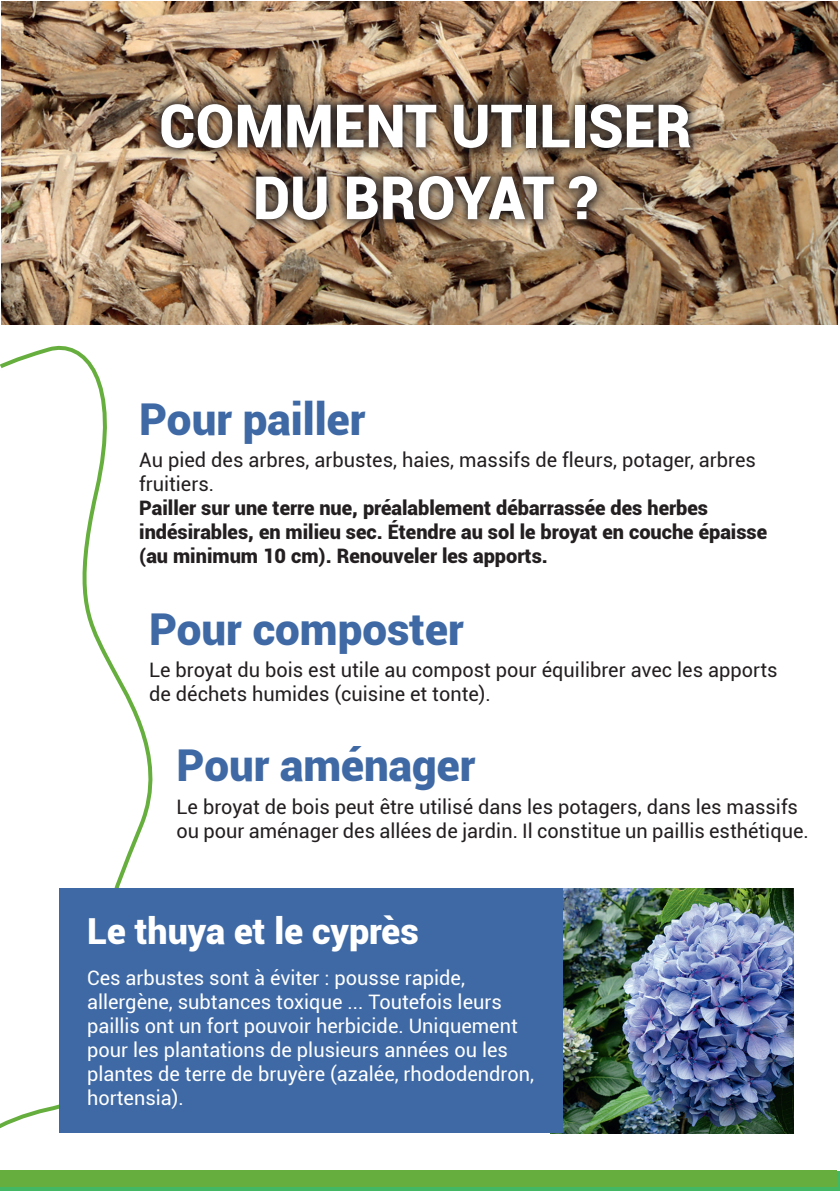
<style>
.page{position:relative;width:840px;height:1191px;background:#fff}
.page>*{position:absolute;margin:0;border:0;box-sizing:border-box;transform-origin:0 0}
.t1{font:900 59.8px/71.8px "Roboto";color:#fff;text-align:center;scale:.95 1}
.t2{font:900 43.8px "Roboto";color:#3f69a4}
.t3{font:900 36px "Roboto";color:#fff}
.t4{font:20px/24px "Roboto";color:#231f20}
.t5{font:20px/24px "Roboto";color:#fff}
.t6{font:900 20px/24px "Roboto";color:#231f20}
</style>
<div class="page">
<div style="left:0;top:1171px;width:839px;height:20px;background:linear-gradient(to right,#42b865,#42b865)"></div>
<svg style="left:1px;top:345px;width:152px;height:783px"></svg>
<img style="left:1px;top:2px;width:835px;height:322px">
<img style="left:148px;top:91px;width:553px;height:141px">
<div style="left:1px;top:1170px;width:835px;height:16px;background:#66ae3d"></div>
<img style="left:562px;top:888px;width:230px;height:245px">
<div style="left:59px;top:888px;width:503px;height:245px;background:#3f69a4"></div>
<h1 class="t1" style="left:159px;top:88px;width:562px">COMMENT UTILISER<br>DU BROYAT ?</h1>
<h2 class="t2" style="left:139px;top:388px;width:227px">Pour pailler</h2>
<p class="t4" style="left:139px;top:447px;width:618px">Au pied des arbres, arbustes, haies, massifs de fleurs, potager, arbres fruitiers.</p>
<p class="t6" style="left:139px;top:495px;width:629px">Pailler sur une terre nue, préalablement débarrassée des herbes indésirables, en milieu sec. Étendre au sol le broyat en couche épaisse (au minimum 10 cm). Renouveler les apports.</p>
<h2 class="t2" style="left:149px;top:598px;width:316px">Pour composter</h2>
<p class="t4" style="left:149px;top:657px;width:629px">Le broyat du bois est utile au compost pour équilibrer avec les apports de déchets humides (cuisine et tonte).</p>
<h2 class="t2" style="left:176px;top:734px;width:300px">Pour aménager</h2>
<p class="t4" style="left:176px;top:794px;width:633px">Le broyat de bois peut être utilisé dans les potagers, dans les massifs ou pour aménager des allées de jardin. Il constitue un paillis esthétique.</p>
<h3 class="t3" style="left:87px;top:905px;width:333px">Le thuya et le cyprès</h3>
<p class="t5" style="left:87px;top:965px;width:448px">Ces arbustes sont à éviter : pousse rapide, allergène, subtances toxique ... Toutefois leurs paillis ont un fort pouvoir herbicide. Uniquement pour les plantations de plusieurs années ou les plantes de terre de bruyère (azalée, rhododendron, hortensia).</p>
</div>
